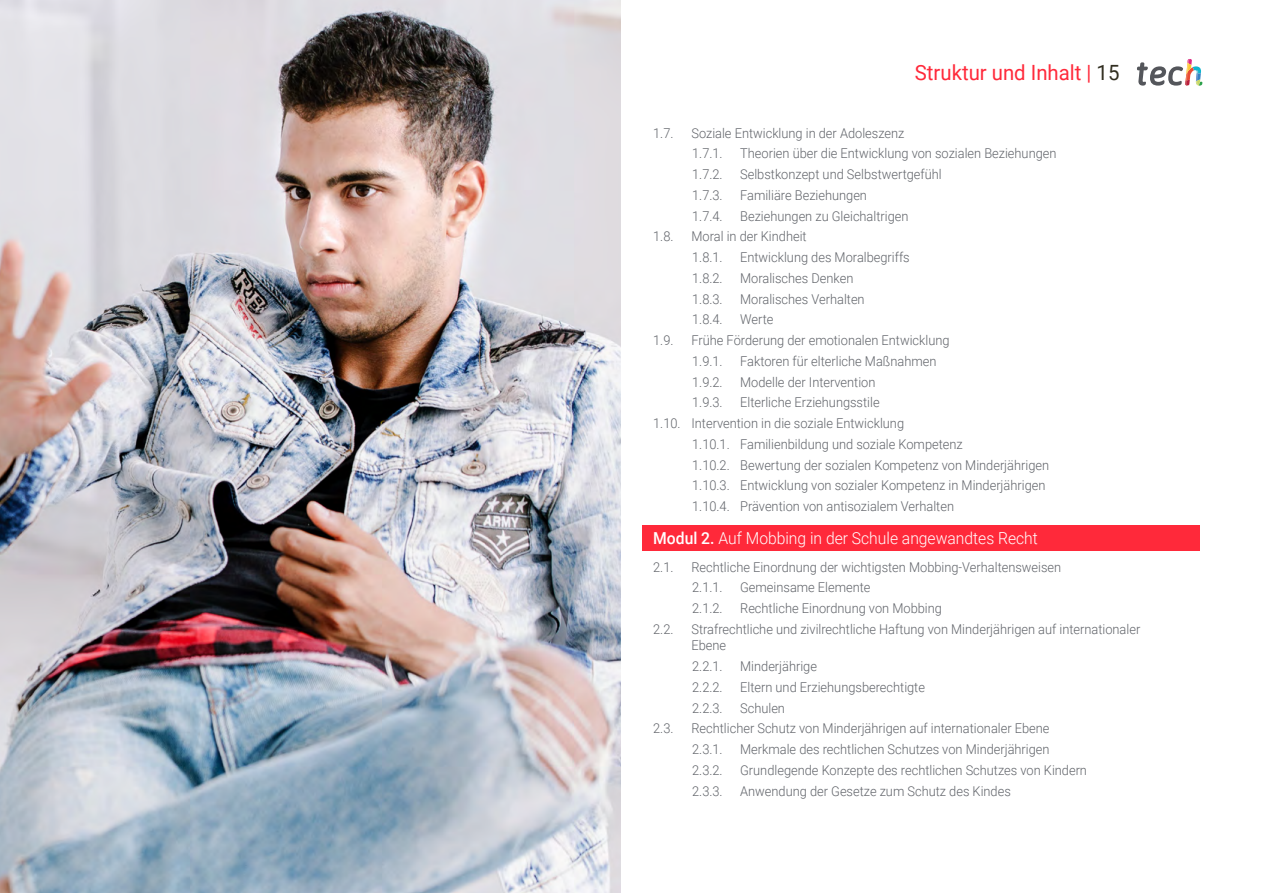
<style>
.page{position:relative;width:1263px;height:893px;background:#fff}
.page>*{position:absolute;margin:0;border:0;box-sizing:border-box;transform-origin:0 0}
.t1{font:21px "Roboto";color:#ff293a}
.t2{font:300 16.5px "Roboto";color:#fff;scale:.95 1}
.t3{font:300 13.5px/20.7px "Roboto";color:#61646a;scale:.95 1}
.s1{color:#312e20}
.s2{font-weight:500}
</style>
<div class="page">
<svg style="left:1137px;top:59px;width:65px;height:27px"></svg>
<img style="left:0;top:0;width:621px;height:893px">
<div style="left:642px;top:526px;width:557px;height:25px;background:#ff293a"></div>
<h1 class="t1" style="left:915px;top:57px;width:206px">Struktur und Inhalt | <span class="s1">15</span></h1>
<p class="t3" style="left:653px;top:122px;width:23px">1.7.</p>
<p class="t3" style="left:691px;top:122px;width:226px">Soziale Entwicklung in der Adoleszenz<br>1.7.1.</p>
<p class="t3" style="left:740px;top:143px;width:334px">Theorien über die Entwicklung von sozialen Beziehungen</p>
<p class="t3" style="left:692px;top:164px;width:34px">1.7.2.</p>
<p class="t3" style="left:740px;top:164px;width:214px">Selbstkonzept und Selbstwertgefühl</p>
<p class="t3" style="left:692px;top:184px;width:34px">1.7.3.</p>
<p class="t3" style="left:740px;top:184px;width:135px">Familiäre Beziehungen</p>
<p class="t3" style="left:692px;top:205px;width:34px">1.7.4.</p>
<p class="t3" style="left:740px;top:205px;width:179px">Beziehungen zu Gleichaltrigen</p>
<p class="t3" style="left:653px;top:226px;width:23px">1.8.</p>
<p class="t3" style="left:691px;top:226px;width:123px">Moral in der Kindheit<br>1.8.1.</p>
<p class="t3" style="left:740px;top:247px;width:180px">Entwicklung des Moralbegriffs</p>
<p class="t3" style="left:692px;top:267px;width:34px">1.8.2.</p>
<p class="t3" style="left:740px;top:267px;width:121px">Moralisches Denken</p>
<p class="t3" style="left:692px;top:288px;width:34px">1.8.3.</p>
<p class="t3" style="left:740px;top:288px;width:133px">Moralisches Verhalten</p>
<p class="t3" style="left:692px;top:309px;width:34px">1.8.4.</p>
<p class="t3" style="left:740px;top:309px;width:37px">Werte</p>
<p class="t3" style="left:653px;top:330px;width:23px">1.9.</p>
<p class="t3" style="left:691px;top:330px;width:273px">Frühe Förderung der emotionalen Entwicklung<br>1.9.1.</p>
<p class="t3" style="left:740px;top:350px;width:208px">Faktoren für elterliche Maßnahmen</p>
<p class="t3" style="left:692px;top:371px;width:34px">1.9.2.</p>
<p class="t3" style="left:740px;top:371px;width:144px">Modelle der Intervention</p>
<p class="t3" style="left:692px;top:392px;width:34px">1.9.3.</p>
<p class="t3" style="left:740px;top:392px;width:148px">Elterliche Erziehungsstile</p>
<p class="t3" style="left:653px;top:413px;width:266px">1.10. Intervention in die soziale Entwicklung</p>
<p class="t3" style="left:692px;top:433px;width:286px">1.10.1. Familienbildung und soziale Kompetenz</p>
<p class="t3" style="left:692px;top:454px;width:377px">1.10.2. Bewertung der sozialen Kompetenz von Minderjährigen</p>
<p class="t3" style="left:692px;top:475px;width:373px">1.10.3. Entwicklung von sozialer Kompetenz in Minderjährigen</p>
<p class="t3" style="left:692px;top:496px;width:277px">1.10.4. Prävention von antisozialem Verhalten</p>
<p class="t2" style="left:653px;top:527px;width:406px"><span class="s2">Modul 2.</span> Auf Mobbing in der Schule angewandtes Recht</p>
<p class="t3" style="left:653px;top:556px;width:23px">2.1.</p>
<p class="t3" style="left:691px;top:556px;width:391px">Rechtliche Einordnung der wichtigsten Mobbing-Verhaltensweisen<br>2.1.1.</p>
<p class="t3" style="left:740px;top:577px;width:139px">Gemeinsame Elemente</p>
<p class="t3" style="left:692px;top:597px;width:34px">2.1.2.</p>
<p class="t3" style="left:740px;top:597px;width:214px">Rechtliche Einordnung von Mobbing</p>
<p class="t3" style="left:653px;top:618px;width:23px">2.2.</p>
<p class="t3" style="left:691px;top:620px;width:474px;line-height:16.5px">Strafrechtliche und zivilrechtliche Haftung von Minderjährigen auf internationaler<br>Ebene</p>
<p class="t3" style="left:692px;top:655px;width:34px">2.2.1.</p>
<p class="t3" style="left:740px;top:655px;width:82px">Minderjährige</p>
<p class="t3" style="left:692px;top:676px;width:34px">2.2.2.</p>
<p class="t3" style="left:740px;top:676px;width:196px">Eltern und Erziehungsberechtigte</p>
<p class="t3" style="left:692px;top:697px;width:34px">2.2.3.</p>
<p class="t3" style="left:740px;top:697px;width:49px">Schulen</p>
<p class="t3" style="left:653px;top:718px;width:23px">2.3.</p>
<p class="t3" style="left:691px;top:718px;width:378px">Rechtlicher Schutz von Minderjährigen auf internationaler Ebene<br>2.3.1.</p>
<p class="t3" style="left:740px;top:738px;width:327px">Merkmale des rechtlichen Schutzes von Minderjährigen</p>
<p class="t3" style="left:692px;top:759px;width:34px">2.3.2.</p>
<p class="t3" style="left:740px;top:759px;width:367px">Grundlegende Konzepte des rechtlichen Schutzes von Kindern</p>
<p class="t3" style="left:692px;top:780px;width:34px">2.3.3.</p>
<p class="t3" style="left:740px;top:780px;width:286px">Anwendung der Gesetze zum Schutz des Kindes</p>
</div>
